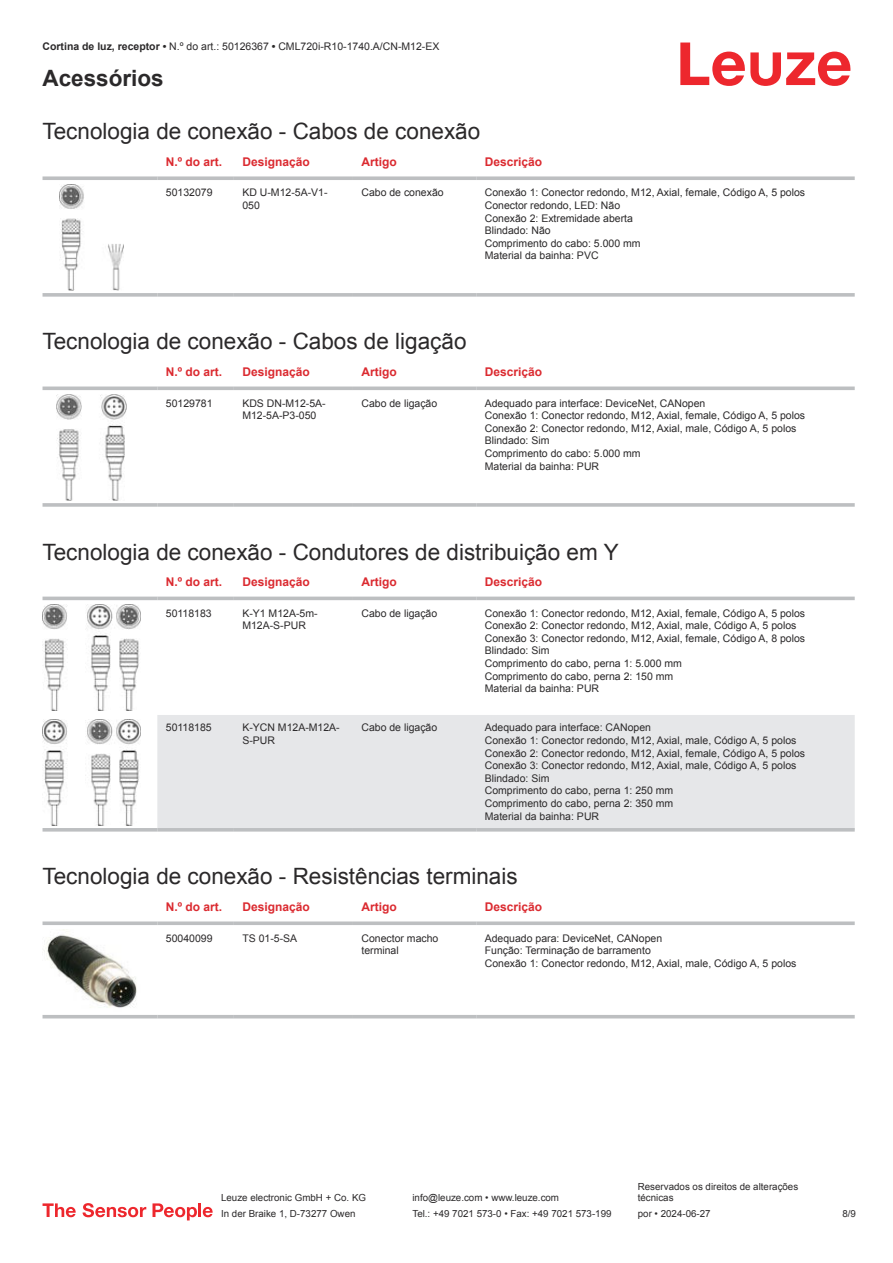
<style>
.page{position:relative;width:893px;height:1263px;background:#fff}
.page>*{position:absolute;margin:0;border:0;box-sizing:border-box;transform-origin:0 0}
.t1{font:22.5px "Arial";color:#2b292a}
.t2{font:700 22.5px "Arial";color:#2b292a}
.t3{font:700 12px "Arial";color:#db2a30}
.t4{font:10.5px/12.6px "Arial";color:#2b292a}
.t5{font:9.75px/11.7px "Arial";color:#2b292a}
.s1{font-weight:700}
</style>
<div class="page">
<svg style="left:680px;top:43px;width:170px;height:43px"></svg>
<svg style="left:43px;top:176px;width:114px;height:4px"></svg>
<svg style="left:157px;top:176px;width:77px;height:4px"></svg>
<svg style="left:234px;top:176px;width:119px;height:4px"></svg>
<svg style="left:353px;top:176px;width:123px;height:4px"></svg>
<svg style="left:476px;top:176px;width:379px;height:4px;background:#c4c6c8"></svg>
<svg style="left:43px;top:293px;width:114px;height:4px"></svg>
<svg style="left:157px;top:293px;width:77px;height:4px"></svg>
<svg style="left:234px;top:293px;width:119px;height:4px"></svg>
<svg style="left:353px;top:293px;width:123px;height:4px"></svg>
<svg style="left:476px;top:293px;width:379px;height:4px;background:#c3c5c7"></svg>
<img style="left:59px;top:184px;width:65px;height:107px">
<svg style="left:43px;top:386px;width:114px;height:4px"></svg>
<svg style="left:157px;top:386px;width:77px;height:4px"></svg>
<svg style="left:234px;top:386px;width:119px;height:4px"></svg>
<svg style="left:353px;top:386px;width:123px;height:4px"></svg>
<svg style="left:476px;top:386px;width:379px;height:4px;background:#c5c7c9"></svg>
<svg style="left:43px;top:503px;width:114px;height:4px"></svg>
<hr style="left:157px;top:503px;width:77px;height:4px;background:#c6c7c9">
<svg style="left:234px;top:503px;width:119px;height:4px"></svg>
<svg style="left:353px;top:503px;width:123px;height:4px"></svg>
<hr style="left:476px;top:503px;width:379px;height:4px;background:#c6c7c9">
<img style="left:56px;top:394px;width:70px;height:107px">
<svg style="left:43px;top:596px;width:812px;height:236px"></svg>
<div style="left:157px;top:715px;width:698px;height:113px;background:#e6e7e9"></div>
<hr style="left:43px;top:597px;width:114px;height:3px;background:#bdbfc1">
<hr style="left:157px;top:597px;width:77px;height:3px;background:#bdbfc1">
<hr style="left:234px;top:597px;width:119px;height:3px;background:#bdbfc1">
<hr style="left:353px;top:597px;width:123px;height:3px;background:#bdbfc1">
<hr style="left:476px;top:597px;width:379px;height:3px;background:#bdbfc1">
<hr style="left:43px;top:828px;width:114px;height:3px;background:#bdbfc1">
<hr style="left:157px;top:828px;width:77px;height:3px;background:#bdbfc1">
<hr style="left:234px;top:828px;width:119px;height:3px;background:#bdbfc1">
<hr style="left:353px;top:828px;width:123px;height:3px;background:#bdbfc1">
<hr style="left:476px;top:828px;width:379px;height:3px;background:#bdbfc1">
<img style="left:43px;top:604px;width:97px;height:107px">
<img style="left:43px;top:719px;width:97px;height:106px">
<svg style="left:43px;top:1018px;width:812px;height:1px"></svg>
<svg style="left:43px;top:921px;width:114px;height:4px"></svg>
<svg style="left:157px;top:921px;width:77px;height:4px"></svg>
<svg style="left:234px;top:921px;width:119px;height:4px"></svg>
<svg style="left:353px;top:921px;width:123px;height:4px"></svg>
<svg style="left:476px;top:921px;width:379px;height:4px;background:#c5c6c8"></svg>
<hr style="left:43px;top:1015px;width:114px;height:3px;background:#bdbfc1">
<hr style="left:157px;top:1015px;width:77px;height:3px;background:#bdbfc1">
<hr style="left:234px;top:1015px;width:119px;height:3px;background:#bdbfc1">
<hr style="left:353px;top:1015px;width:123px;height:3px;background:#bdbfc1">
<hr style="left:476px;top:1015px;width:379px;height:3px;background:#bdbfc1">
<img style="left:44px;top:929px;width:93px;height:79px">
<svg style="left:43px;top:1203px;width:33px;height:14px"></svg>
<svg style="left:83px;top:1203px;width:63px;height:14px"></svg>
<svg style="left:153px;top:1203px;width:44px;height:17px"></svg>
<hr style="left:198px;top:1203px;width:3px;height:14px;background:#ed272d">
<svg style="left:203px;top:1207px;width:10px;height:10px"></svg>
<p class="t4" style="left:43px;top:41px;width:398px"><span class="s1">Cortina de luz, receptor •</span> N.º do art.: 50126367 <span class="s1">•</span> CML720i-R10-1740.A/CN-M12-EX</p>
<h1 class="t2" style="left:43px;top:70px;width:123px">Acessórios</h1>
<h1 class="t1" style="left:43px;top:123px;width:439px">Tecnologia de conexão - Cabos de conexão</h1>
<p class="t3" style="left:166px;top:157px;width:58px">N.º do art.</p>
<p class="t3" style="left:242px;top:157px;width:69px">Designação</p>
<p class="t3" style="left:361px;top:157px;width:37px">Artigo</p>
<p class="t3" style="left:485px;top:157px;width:59px">Descrição</p>
<p class="t4" style="left:166px;top:187px;width:48px">50132079</p>
<p class="t4" style="left:242px;top:187px;width:87px">KD U-M12-5A-V1-<br>050</p>
<p class="t4" style="left:361px;top:187px;width:84px">Cabo de conexão</p>
<p class="t4" style="left:485px;top:187px;width:322px">Conexão 1: Conector redondo, M12, Axial, female, Código A, 5 polos<br>Conector redondo, LED: Não<br>Conexão 2: Extremidade aberta<br>Blindado: Não<br>Comprimento do cabo: 5.000 mm<br>Material da bainha: PVC</p>
<h1 class="t1" style="left:43px;top:333px;width:425px">Tecnologia de conexão - Cabos de ligação</h1>
<p class="t3" style="left:166px;top:367px;width:58px">N.º do art.</p>
<p class="t3" style="left:242px;top:367px;width:69px">Designação</p>
<p class="t3" style="left:361px;top:367px;width:37px">Artigo</p>
<p class="t3" style="left:485px;top:367px;width:59px">Descrição</p>
<p class="t4" style="left:166px;top:397px;width:48px">50129781</p>
<p class="t4" style="left:242px;top:397px;width:85px">KDS DN-M12-5A-<br>M12-5A-P3-050</p>
<p class="t4" style="left:361px;top:397px;width:77px">Cabo de ligação</p>
<p class="t4" style="left:485px;top:397px;width:322px">Adequado para interface: DeviceNet, CANopen<br>Conexão 1: Conector redondo, M12, Axial, female, Código A, 5 polos Conexão 2: Conector redondo, M12, Axial, male, Código A, 5 polos Blindado: Sim<br>Comprimento do cabo: 5.000 mm<br>Material da bainha: PUR</p>
<h1 class="t1" style="left:43px;top:543px;width:578px">Tecnologia de conexão - Condutores de distribuição em Y</h1>
<p class="t3" style="left:166px;top:577px;width:58px">N.º do art.</p>
<p class="t3" style="left:242px;top:577px;width:69px">Designação</p>
<p class="t3" style="left:361px;top:577px;width:37px">Artigo</p>
<p class="t3" style="left:485px;top:577px;width:59px">Descrição</p>
<p class="t4" style="left:166px;top:608px;width:47px">50118183</p>
<p class="t4" style="left:242px;top:608px;width:77px">K-Y1 M12A-5m-<br>M12A-S-PUR</p>
<p class="t4" style="left:361px;top:608px;width:77px">Cabo de ligação</p>
<p class="t4" style="left:485px;top:608px;width:322px">Conexão 1: Conector redondo, M12, Axial, female, Código A, 5 polos Conexão 2: Conector redondo, M12, Axial, male, Código A, 5 polos Conexão 3: Conector redondo, M12, Axial, female, Código A, 8 polos Blindado: Sim<br>Comprimento do cabo, perna 1: 5.000 mm<br>Comprimento do cabo, perna 2: 150 mm<br>Material da bainha: PUR</p>
<p class="t4" style="left:166px;top:722px;width:47px">50118185</p>
<p class="t4" style="left:242px;top:722px;width:99px">K-YCN M12A-M12A-<br>S-PUR</p>
<p class="t4" style="left:361px;top:722px;width:77px">Cabo de ligação</p>
<p class="t4" style="left:485px;top:722px;width:322px">Adequado para interface: CANopen<br>Conexão 1: Conector redondo, M12, Axial, male, Código A, 5 polos Conexão 2: Conector redondo, M12, Axial, female, Código A, 5 polos Conexão 3: Conector redondo, M12, Axial, male, Código A, 5 polos Blindado: Sim<br>Comprimento do cabo, perna 1: 250 mm<br>Comprimento do cabo, perna 2: 350 mm<br>Material da bainha: PUR</p>
<h1 class="t1" style="left:43px;top:868px;width:477px">Tecnologia de conexão - Resistências terminais</h1>
<p class="t3" style="left:166px;top:902px;width:58px">N.º do art.</p>
<p class="t3" style="left:242px;top:902px;width:69px">Designação</p>
<p class="t3" style="left:361px;top:902px;width:37px">Artigo</p>
<p class="t3" style="left:485px;top:902px;width:59px">Descrição</p>
<p class="t4" style="left:166px;top:932px;width:48px">50040099</p>
<p class="t4" style="left:242px;top:932px;width:56px">TS 01-5-SA</p>
<p class="t4" style="left:361px;top:932px;width:79px">Conector macho terminal</p>
<p class="t4" style="left:485px;top:932px;width:313px">Adequado para: DeviceNet, CANopen<br>Função: Terminação de barramento<br>Conexão 1: Conector redondo, M12, Axial, male, Código A, 5 polos</p>
<p class="t5" style="left:221px;top:1193px;width:146px">Leuze electronic GmbH + Co. KG</p>
<p class="t5" style="left:412px;top:1193px;width:148px">info@leuze.com • www.leuze.com</p>
<p class="t5" style="left:638px;top:1181px;width:162px">Reservados os direitos de alterações técnicas</p>
<p class="t5" style="left:221px;top:1209px;width:136px">In der Braike 1, D-73277 Owen</p>
<p class="t5" style="left:412px;top:1209px;width:201px">Tel.: +49 7021 573-0 • Fax: +49 7021 573-199</p>
<p class="t5" style="left:638px;top:1209px;width:74px">por • 2024-06-27</p>
<p class="t5" style="left:842px;top:1209px;width:15px">8 /9</p>
</div>
